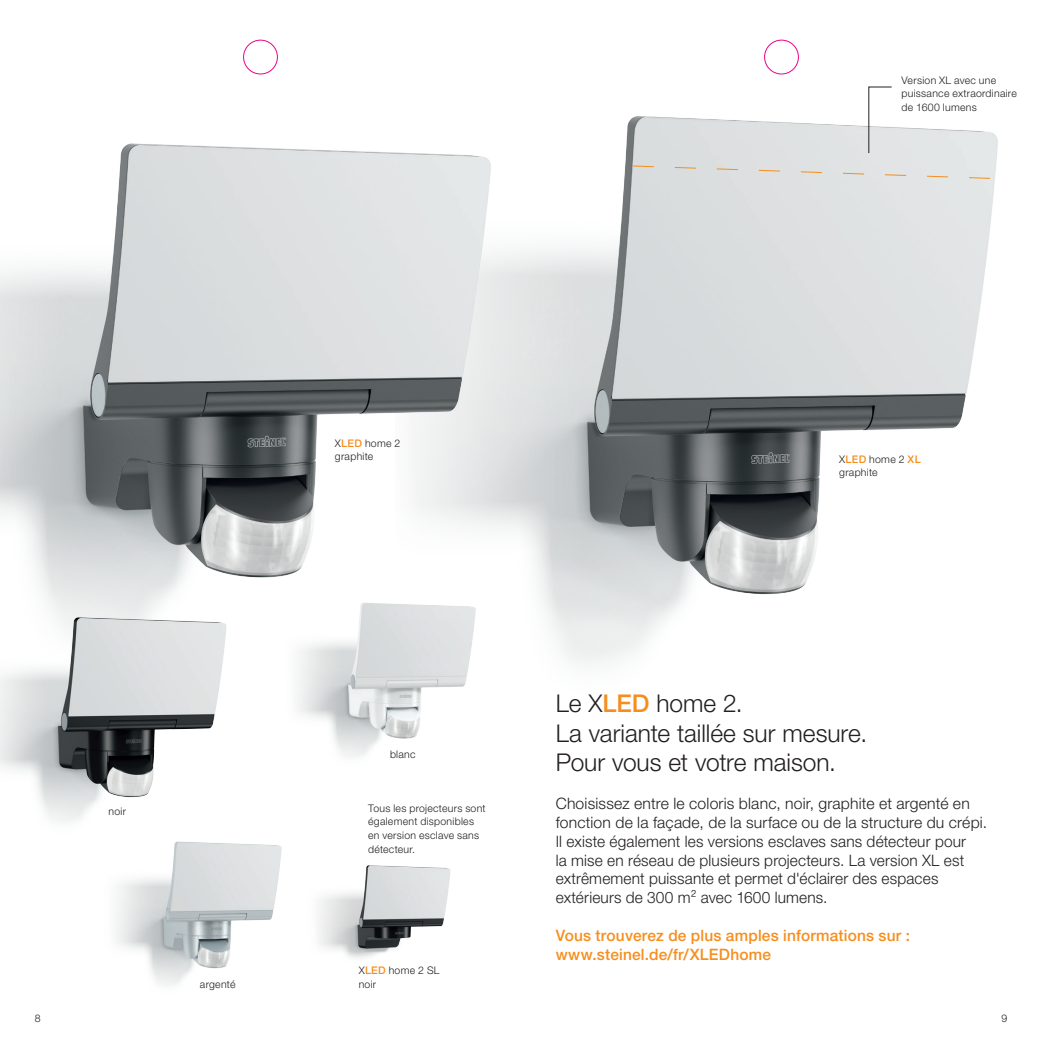
<style>
.page{position:relative;width:1042px;height:1042px;background:#fff}
.page>*{position:absolute;margin:0;border:0;box-sizing:border-box;transform-origin:0 0}
.t1{font:300 24.5px/29.4px "Helvetica Neue LTW1 G";color:#231f20}
.t2{font:300 15.75px/18.9px "Helvetica Neue LTW1 G";letter-spacing:.01em;color:#231f20}
.t3{font:500 15.75px/18.9px "Helvetica Neue LTW1 G";letter-spacing:.015em;color:#f68e1e}
.t4{font:300 10.5px/13.7px "Helvetica Neue LTW1 G";letter-spacing:.025em;color:#231f20}
.s1{font-weight:500;color:#f68e1e}
</style>
<div class="page">
<img style="left:606px;top:39px;width:392px;height:623px">
<img style="left:0;top:39px;width:606px;height:625px">
<img style="left:318px;top:865px;width:133px;height:93px">
<img style="left:116px;top:844px;width:166px;height:142px">
<svg style="left:632px;top:165px;width:359px;height:14px;background:#dfdeda"></svg>
<img style="left:0;top:599px;width:243px;height:265px">
<img style="left:268px;top:588px;width:220px;height:169px">
<svg style="left:868px;top:87px;width:24px;height:66px"></svg>
<div style="left:764px;top:40px;width:35px;height:34px;border:1px solid #ed028c;border-radius:50%"></div>
<div style="left:243px;top:40px;width:35px;height:34px;border:1px solid #ed028c;border-radius:50%"></div>
<p class="t4" style="left:901px;top:73px;width:117px">Version XL avec une puissance extraordinaire de 1600 lumens</p>
<p class="t4" style="left:109px;top:805px;width:19px">noir</p>
<p class="t4" style="left:200px;top:977px;width:37px">argenté</p>
<p class="t4" style="left:335px;top:436px;width:67px">X<span class="s1">LED</span> home 2 graphite</p>
<p class="t4" style="left:839px;top:452px;width:83px">X<span class="s1">LED</span> home 2 <span class="s1">XL </span>graphite</p>
<p class="t4" style="left:390px;top:747px;width:27px">blanc</p>
<p class="t4" style="left:368px;top:801px;width:119px">Tous les projecteurs sont également disponibles en version esclave sans détecteur.</p>
<p class="t4" style="left:359px;top:963px;width:82px">X<span class="s1">LED</span> home 2 SL noir</p>
<h1 class="t1" style="left:556px;top:688px;width:313px">Le X<span class="s1">LED</span> home 2.<br>La variante taillée sur mesure.<br>Pour vous et votre maison.</h1>
<p class="t2" style="left:556px;top:793px;width:433px">Choisissez entre le coloris blanc, noir, graphite et argenté en fonction de la façade, de la surface ou de la structure du crépi.<br>Il existe également les versions esclaves sans détecteur pour<br>la mise en réseau de plusieurs projecteurs. La version XL est extrêmement puissante et permet d'éclairer des espaces extérieurs de 300 m² avec 1600 lumens.</p>
<p class="t3" style="left:556px;top:926px;width:356px">Vous trouverez de plus amples informations sur : www.steinel.de/fr/XLEDhome</p>
<p class="t4" style="left:35px;top:1011px;width:7px">8</p>
<p class="t4" style="left:1001px;top:1011px;width:7px">9</p>
</div>
